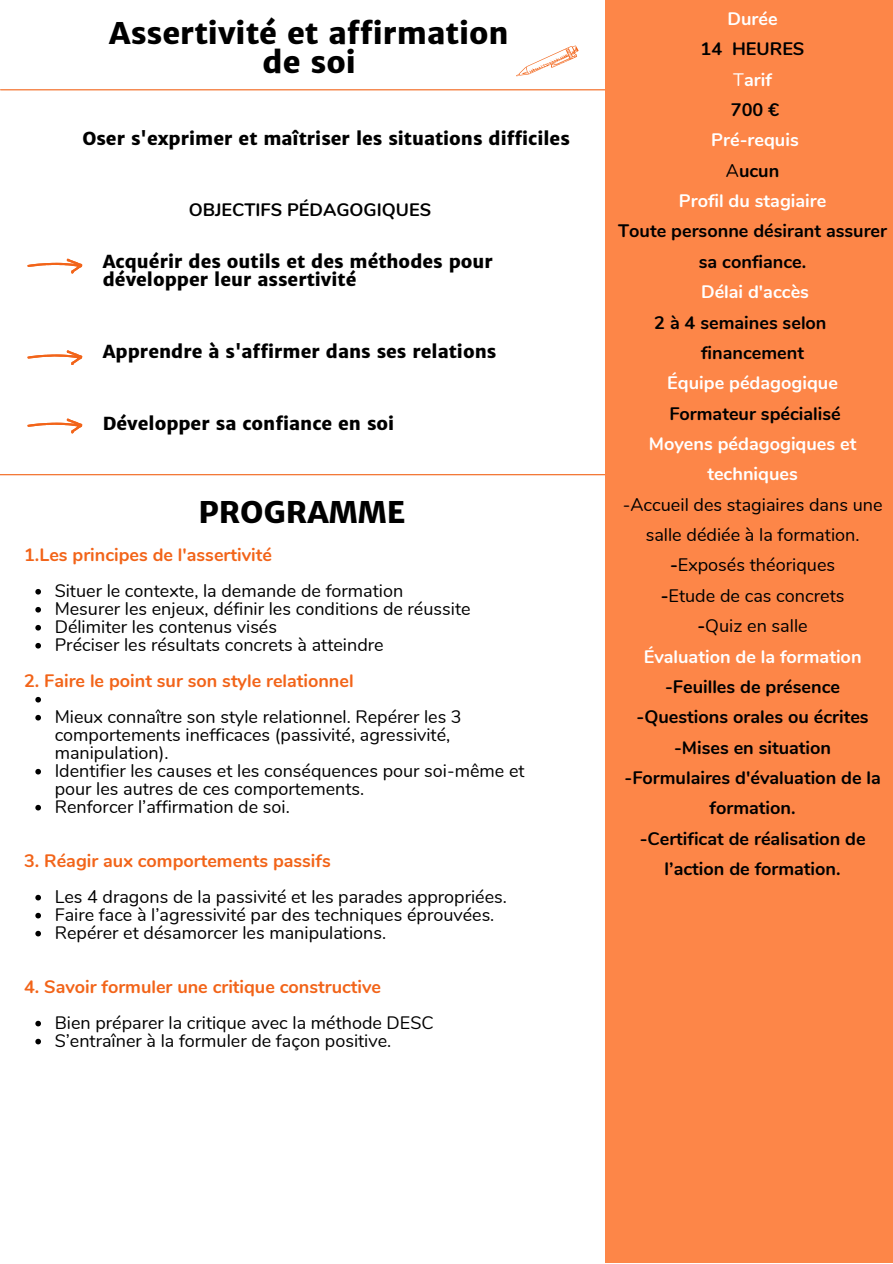
<style>
.page{position:relative;width:893px;height:1264px;background:#fff}
.page>*{position:absolute;margin:0;border:0;box-sizing:border-box;transform-origin:0 0}
.t1{font:800 30px/29.2px "Merriweather Sans";color:#000;text-align:center}
.t2{font:18px/18px "Nunito";color:#000}
.t3{font:700 18px/30.3px "Nunito";color:#000;text-align:center}
.t4{font:800 18px/18px "Merriweather Sans";color:#000}
.t5{font:700 18px "Nunito";color:#f26419}
.t6{font:700 18px/30.3px "Nunito";color:#fff;text-align:center}
.s1{font-weight:400}
.s2{font-weight:700}
</style>
<div class="page">
<hr style="left:1px;top:89px;width:891px;height:1px;background:#f26419">
<svg style="left:27px;top:259px;width:55px;height:14px"></svg>
<hr style="left:0;top:474px;width:605px;height:1px;background:#f26419">
<div style="left:605px;top:0;width:287px;height:1262px;background:#fd8648"></div>
<svg style="left:516px;top:45px;width:62px;height:31px"></svg>
<svg style="left:27px;top:350px;width:55px;height:15px"></svg>
<svg style="left:27px;top:418px;width:55px;height:15px"></svg>
<svg style="left:35px;top:589px;width:6px;height:5px"></svg>
<svg style="left:35px;top:607px;width:6px;height:5px"></svg>
<svg style="left:35px;top:625px;width:6px;height:5px"></svg>
<svg style="left:35px;top:643px;width:6px;height:5px"></svg>
<svg style="left:35px;top:697px;width:6px;height:5px"></svg>
<svg style="left:35px;top:715px;width:6px;height:5px"></svg>
<svg style="left:35px;top:769px;width:6px;height:5px"></svg>
<svg style="left:35px;top:804px;width:6px;height:6px"></svg>
<svg style="left:35px;top:894px;width:6px;height:6px"></svg>
<svg style="left:35px;top:912px;width:6px;height:6px"></svg>
<svg style="left:35px;top:930px;width:6px;height:6px"></svg>
<svg style="left:35px;top:1020px;width:6px;height:6px"></svg>
<svg style="left:35px;top:1038px;width:6px;height:6px"></svg>
<p class="t1" style="left:109px;top:18px;width:401px">Assertivité et affirmation de soi</p>
<p class="t4" style="left:82px;top:130px;width:489px">Oser s'exprimer et maîtriser les situations difficiles</p>
<p class="t3" style="left:189px;top:195px;width:244px">OBJECTIFS PÉDAGOGIQUES</p>
<p class="t4" style="left:103px;top:252px;width:391px">Acquérir des outils et des méthodes pour développer leur assertivité</p>
<p class="t4" style="left:103px;top:342px;width:395px">Apprendre à s'affirmer dans ses relations</p>
<p class="t4" style="left:103px;top:414px;width:293px">Développer sa confiance en soi</p>
<p class="t1" style="left:198px;top:498px;width:208px">PROGRAMME</p>
<p class="t5" style="left:24px;top:542px;width:249px">1.Les principes de l'assertivité</p>
<p class="t2" style="left:55px;top:582px;width:350px">Situer le contexte, la demande de formation</p>
<p class="t2" style="left:55px;top:600px;width:417px">Mesurer les enjeux, définir les conditions de réussite</p>
<p class="t2" style="left:55px;top:618px;width:224px">Délimiter les contenus visés</p>
<p class="t2" style="left:55px;top:636px;width:330px">Préciser les résultats concrets à atteindre</p>
<p class="t5" style="left:24px;top:668px;width:331px">2. Faire le point sur son style relationnel</p>
<p class="t2" style="left:55px;top:707px;width:408px">Mieux connaître son style relationnel. Repérer les 3 comportements inefficaces (passivité, agressivité, manipulation).</p>
<p class="t2" style="left:55px;top:761px;width:471px">Identifier les causes et les conséquences pour soi-même et pour les autres de ces comportements.</p>
<p class="t2" style="left:55px;top:797px;width:236px">Renforcer l’affirmation de soi.</p>
<p class="t5" style="left:24px;top:848px;width:308px">3. Réagir aux comportements passifs</p>
<p class="t2" style="left:55px;top:887px;width:454px">Les 4 dragons de la passivité et les parades appropriées.</p>
<p class="t2" style="left:55px;top:905px;width:441px">Faire face à l’agressivité par des techniques éprouvées.</p>
<p class="t2" style="left:55px;top:923px;width:333px">Repérer et désamorcer les manipulations.</p>
<p class="t5" style="left:24px;top:974px;width:358px">4. Savoir formuler une critique constructive</p>
<p class="t2" style="left:55px;top:1013px;width:380px">Bien préparer la critique avec la méthode DESC</p>
<p class="t2" style="left:55px;top:1031px;width:338px">S’entraîner à la formuler de façon positive.</p>
<p class="t6" style="left:727px;top:4px;width:52px">Durée</p>
<p class="t3" style="left:700px;top:34px;width:105px">14 HEURES</p>
<p class="t6" style="left:733px;top:64px;width:40px"><span class="s1">T</span>arif</p>
<p class="t3" style="left:730px;top:95px;width:50px">700 €</p>
<p class="t6" style="left:711px;top:125px;width:89px">Pré-requis</p>
<p class="t3" style="left:725px;top:156px;width:55px"><span class="s1">A</span>ucun</p>
<p class="t6" style="left:678px;top:186px;width:149px">Profil du stagiaire</p>
<p class="t3" style="left:618px;top:216px;width:270px">Toute personne désirant assurer sa confiance.</p>
<p class="t6" style="left:701px;top:277px;width:109px">Délai d'accès</p>
<p class="t3" style="left:701px;top:307px;width:127px;text-align:left;text-indent:-47px">2 à 4 semaines selon financement</p>
<p class="t6" style="left:667px;top:368px;width:172px">Équipe pédagogique</p>
<p class="t3" style="left:669px;top:398px;width:173px">Formateur spécialisé</p>
<p class="t6" style="left:648px;top:429px;width:209px">Moyens pédagogiques et techniques</p>
<p class="t2" style="left:622px;top:489px;width:261px;line-height:30.3px;text-align:center">-Accueil des stagiaires dans une salle dédiée à la formation.</p>
<p class="t2" style="left:670px;top:556px;width:167px"><span class="s2">-</span>Exposés théoriques</p>
<p class="t2" style="left:660px;top:587px;width:185px"><span class="s2">-</span>Etude de cas concrets</p>
<p class="t2" style="left:697px;top:617px;width:112px"><span class="s2">-</span>Quiz en salle</p>
<p class="t6" style="left:643px;top:641px;width:219px">Évaluation de la formation</p>
<p class="t3" style="left:665px;top:672px;width:177px">-Feuilles de présence</p>
<p class="t3" style="left:636px;top:702px;width:234px">-Questions orales ou écrites</p>
<p class="t3" style="left:674px;top:732px;width:159px">-Mises en situation</p>
<p class="t3" style="left:624px;top:763px;width:258px">-Formulaires d'évaluation de la formation.</p>
<p class="t3" style="left:639px;top:823px;width:227px">-Certificat de réalisation de l’action de formation.</p>
</div>
